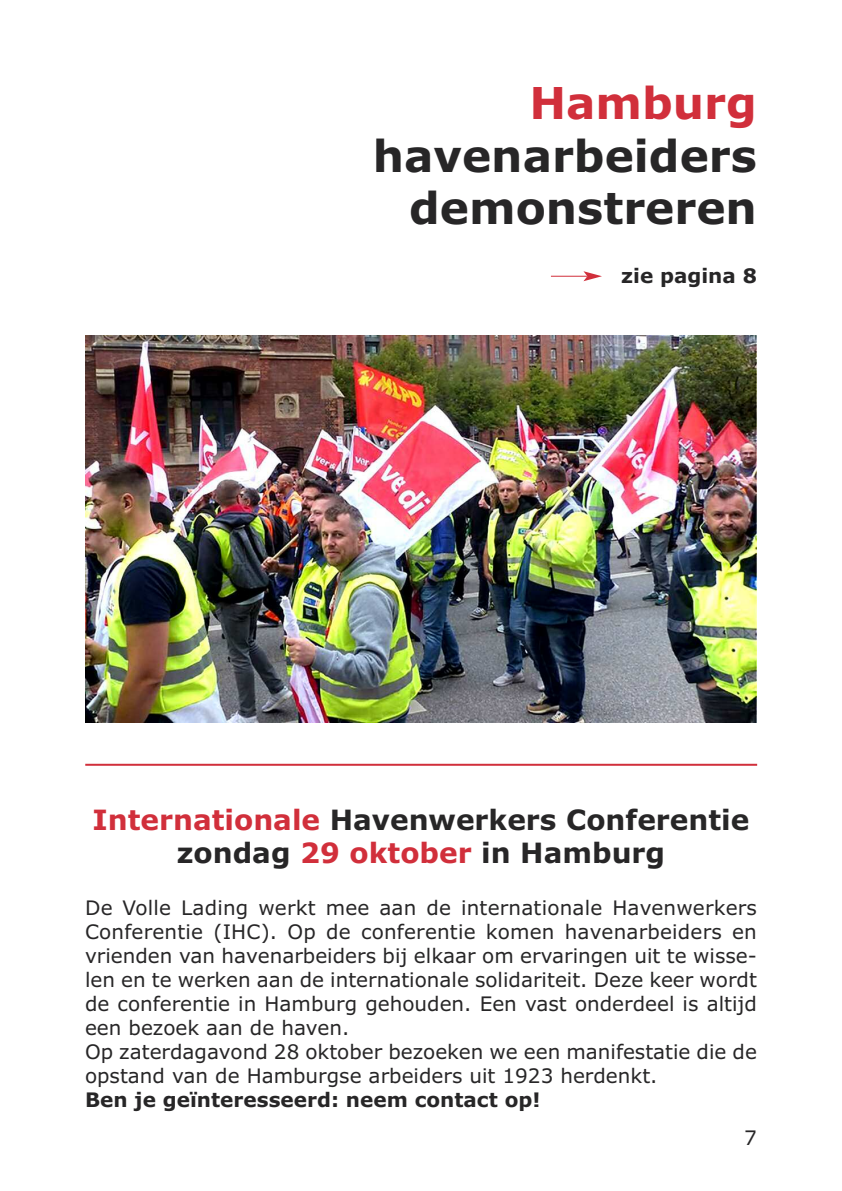
<style>
.page{position:relative;width:842px;height:1191px;background:#fff}
.page>*{position:absolute;margin:0;border:0;box-sizing:border-box;transform-origin:0 0}
.t1{font:700 44px/52.8px "Verdana";color:#272627;text-align:right}
.t2{font:700 44px "Verdana";color:#d12f3b}
.t3{font:700 28px/33.6px "Verdana";color:#272627;text-align:center}
.t4{font:20px/24px "Verdana";color:#272627}
.t5{font:700 20px "Verdana";color:#272627}
.s1{color:#d12f3b}
</style>
<div class="page">
<hr style="left:85px;top:763px;width:672px;height:2px;background:#d12f3b">
<hr style="left:551px;top:276px;width:36px;height:1px;background:#d12f3b">
<svg style="left:583px;top:271px;width:19px;height:10px"></svg>
<img style="left:85px;top:336px;width:672px;height:387px">
<h1 class="t2" style="left:529px;top:78px;width:229px">Hamburg</h1>
<h1 class="t1" style="left:373px;top:130px;width:386px">havenarbeiders demonstreren</h1>
<p class="t5" style="left:621px;top:264px;width:137px">zie pagina 8</p>
<h2 class="t3" style="left:93px;top:803px;width:658px"><span class="s1">Internationale</span> Havenwerkers Conferentie zondag <span class="s1">29 oktober</span> in Hamburg</h2>
<p class="t4" style="left:85px;top:896px;width:673px">De Volle Lading werkt mee aan de internationale Havenwerkers Conferentie (IHC). Op de conferentie komen havenarbeiders en vrienden van havenarbeiders bij elkaar om ervaringen uit te wisse&shy;len en te werken aan de internationale solidariteit. Deze keer wordt de conferentie in Hamburg gehouden. Een vast onderdeel is altijd een bezoek aan de haven.<br>Op zaterdagavond 28 oktober bezoeken we een manifestatie die de opstand van de Hamburgse arbeiders uit 1923 herdenkt.</p>
<p class="t5" style="left:85px;top:1088px;width:457px">Ben je geïnteresseerd: neem contact op!</p>
<p class="t4" style="left:744px;top:1125px;width:14px">7</p>
</div>
